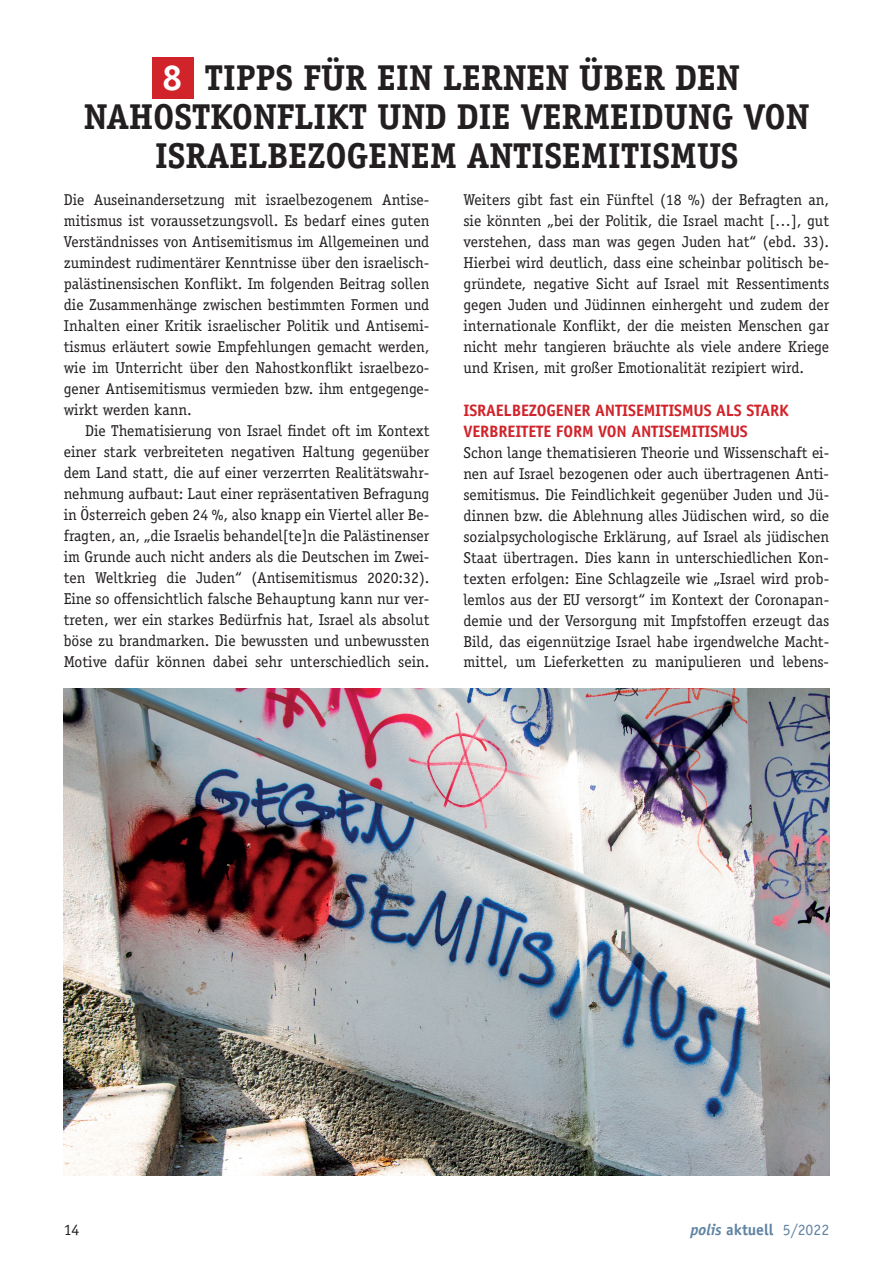
<style>
.page{position:relative;width:893px;height:1263px;background:#fff}
.page>*{position:absolute;margin:0;border:0;box-sizing:border-box;transform-origin:0 0}
.t1{font:700 36px/39px "Officina Serif Std";letter-spacing:-.01em;color:#231f20;text-align:center}
.t2{font:700 16.5px/21px "Officina Sans Std";letter-spacing:-.01em;color:#d1232a}
.t3{font:15.75px/21px "Officina Serif Std";color:#231f20;text-align:justify}
.t4{font:700 15.75px "Officina Sans Std";color:#6083a2}
.t5{font:15.75px "Officina Sans Std";color:#231f20}
.s1{color:#fff}
.s2{font-style:italic}
.s3{font-weight:400}
</style>
<div class="page">
<div style="left:153px;top:57px;width:41px;height:41px;background:#d1232a"></div>
<img style="left:64px;top:688px;width:765px;height:488px">
<h1 class="t1" style="left:84px;top:57px;width:727px"><span class="s1">8</span> TIPPS FÜR EIN LERNEN ÜBER DEN<br>NAHOSTKONFLIKT UND DIE VERMEIDUNG VON<br>ISRAELBEZOGENEM ANTISEMITISMUS</h1>
<p class="t3" style="left:64px;top:190px;width:367px">Die Auseinandersetzung mit israelbezogenem Antise&shy;mitismus ist voraussetzungsvoll. Es bedarf eines guten Verständnisses von Antisemitismus im Allgemeinen und zumindest rudimentärer Kenntnisse über den israelisch&shy;palästinensischen Konflikt. Im folgenden Beitrag sollen die Zusammenhänge zwischen bestimmten Formen und Inhalten einer Kritik israelischer Politik und Antisemi&shy;tismus erläutert sowie Empfehlungen gemacht werden, wie im Unterricht über den Nahostkonflikt israelbezo&shy;gener Antisemitismus vermieden bzw. ihm entgegenge&shy;wirkt werden kann.</p>
<p class="t3" style="left:64px;top:421px;width:367px;text-indent:21px">Die Thematisierung von Israel findet oft im Kontext einer stark verbreiteten negativen Haltung gegenüber dem Land statt, die auf einer verzerrten Realitätswahr&shy;nehmung aufbaut: Laut einer repräsentativen Befragung in Österreich geben 24 %, also knapp ein Viertel aller Be&shy;fragten, an, „die Israelis behandel[te]n die Palästinenser im Grunde auch nicht anders als die Deutschen im Zwei&shy;ten Weltkrieg die Juden“ (Antisemitismus 2020:32).<br>Eine so offensichtlich falsche Behauptung kann nur ver&shy;treten, wer ein starkes Bedürfnis hat, Israel als absolut böse zu brandmarken. Die bewussten und unbewussten Motive dafür können dabei sehr unterschiedlich sein.</p>
<p class="t3" style="left:463px;top:190px;width:367px">Weiters gibt fast ein Fünftel (18 %) der Befragten an, sie könnten „bei der Politik, die Israel macht […], gut verstehen, dass man was gegen Juden hat“ (ebd. 33).<br>Hierbei wird deutlich, dass eine scheinbar politisch be&shy;gründete, negative Sicht auf Israel mit Ressentiments gegen Juden und Jüdinnen einhergeht und zudem der internationale Konflikt, der die meisten Menschen gar nicht mehr tangieren bräuchte als viele andere Kriege und Krisen, mit großer Emotionalität rezipiert wird.</p>
<p class="t2" style="left:463px;top:399px;width:327px">ISRAELBEZOGENER ANTISEMITISMUS ALS STARK<br>VERBREITETE FORM VON ANTISEMITISMUS</p>
<p class="t3" style="left:463px;top:442px;width:367px">Schon lange thematisieren Theorie und Wissenschaft ei&shy;nen auf Israel bezogenen oder auch übertragenen Anti&shy;semitismus. Die Feindlichkeit gegenüber Juden und Jü&shy;dinnen bzw. die Ablehnung alles Jüdischen wird, so die sozialpsychologische Erklärung, auf Israel als jüdischen Staat übertragen. Dies kann in unterschiedlichen Kon&shy;texten erfolgen: Eine Schlagzeile wie „Israel wird prob&shy;lemlos aus der EU versorgt“ im Kontext der Coronapan&shy;demie und der Versorgung mit Impfstoffen erzeugt das Bild, das eigennützige Israel habe irgendwelche Macht&shy;mittel, um Lieferketten zu manipulieren und lebens-</p>
<p class="t5" style="left:64px;top:1220px;width:17px">14</p>
<p class="t4" style="left:690px;top:1219px;width:140px"><span class="s2">polis</span> aktuell <span class="s3">5/2022</span></p>
</div>
